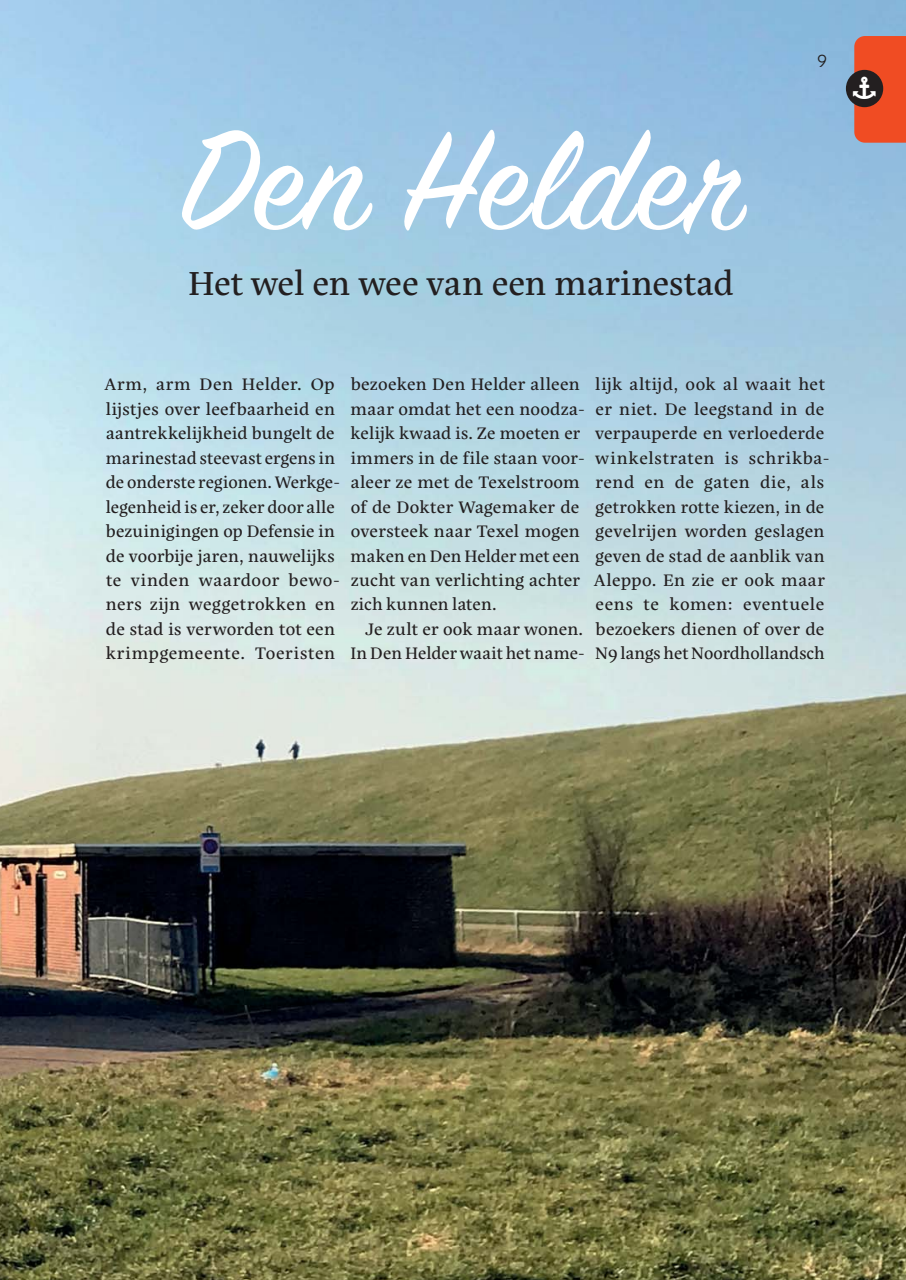
<style>
.page{position:relative;width:906px;height:1280px;background:#fff}
.page>*{position:absolute;margin:0;border:0;box-sizing:border-box;transform-origin:0 0}
.t1{font:156.1px "Sign Painter House Script";letter-spacing:.02em;color:#fff}
.t2{font:33.77px "Eskorte Latin";letter-spacing:-.005em;color:#231f20}
.t3{font:16.97px/24.5px "Eskorte Latin";letter-spacing:.015em;color:#231f20}
.t4{font:16.97px "Brother 1816 Book";color:#231f20}
</style>
<div class="page">
<img style="left:0;top:0;width:906px;height:1280px">
<div style="left:846px;top:70px;width:37px;height:37px;background:#231f20;border-radius:50%"></div>
<svg style="left:853px;top:36px;width:53px;height:107px"></svg>
<h1 class="t1" style="left:180px;top:124px;width:564px">Den Helder</h1>
<h2 class="t2" style="left:188px;top:269px;width:547px">Het wel en wee van een marinestad</h2>
<p class="t4" style="left:818px;top:52px;width:11px">9</p>
<p class="t3" style="left:104px;top:373px;width:237px">Arm, arm Den Helder. Op lĳstjes over leefbaarheid en aantrekkelĳkheid bungelt de marinestad steevast ergens in de onderste regionen. Werkge&shy;legenheid is er, zeker door alle bezuinigingen op Defensie in de voorbĳe jaren, nauwelĳks te vinden waardoor bewo&shy;ners zĳn weggetrokken en de stad is verworden tot een krimpgemeente. Toeristen</p>
<p class="t3" style="left:350px;top:373px;width:236px">bezoeken Den Helder alleen maar omdat het een noodza&shy;kelĳk kwaad is. Ze moeten er immers in de file staan voor&shy;aleer ze met de Texelstroom of de Dokter Wagemaker de oversteek naar Texel mogen maken en Den Helder met een zucht van verlichting achter zich kunnen laten.</p>
<p class="t3" style="left:351px;top:618px;width:236px;text-align:right">Je zult er ook maar wonen.<br>In Den Helder waait het name-</p>
<p class="t3" style="left:594px;top:373px;width:237px">lĳk altĳd, ook al waait het er niet. De leegstand in de verpauperde en verloederde winkelstraten is schrikba&shy;rend en de gaten die, als getrokken rotte kiezen, in de gevelrĳen worden geslagen geven de stad de aanblik van<br>Aleppo. En zie er ook maar eens te komen: eventuele bezoekers dienen of over de<br>N9 langs het Noordhollandsch</p>
</div>
